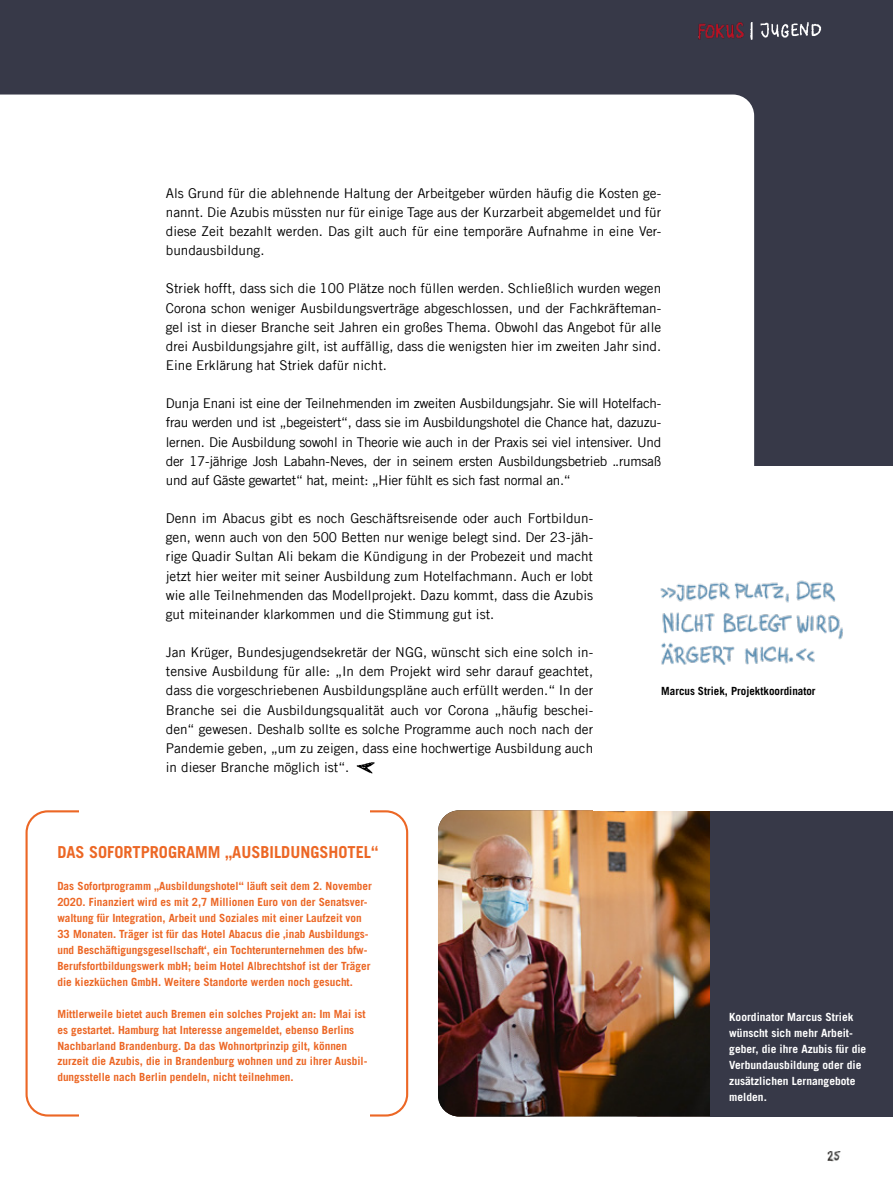
<style>
.page{position:relative;width:893px;height:1191px;background:#fff}
.page>*{position:absolute;margin:0;border:0;box-sizing:border-box;transform-origin:0 0}
.t1{font:700 16.5px "Trade Gothic LT Com";color:#ec6725}
.t2{font:13.5px/19.2px "Trade Gothic LT Com";color:#000;text-align:justify}
.t3{font:700 11.25px/15.9px "Trade Gothic LT Com";color:#ec6725}
.t4{font:700 11.25px/15.9px "Trade Gothic LT Com";color:#fff}
.t5{font:700 11.25px "Trade Gothic LT Com";color:#000}
</style>
<div class="page">
<svg style="left:25px;top:813px;width:24px;height:304px"></svg>
<img style="left:438px;top:810px;width:272px;height:306px">
<div style="left:0;top:0;width:893px;height:791px;background:#373948"></div>
<div style="left:710px;top:810px;width:183px;height:306px;background:#373948"></div>
<div style="left:0;top:94px;width:754px;height:697px;background:#fff"></div>
<div style="left:593px;top:466px;width:300px;height:344px;background:#fff"></div>
<img style="left:352px;top:754px;width:26px;height:23px">
<img style="left:827px;top:1151px;width:14px;height:11px">
<img style="left:698px;top:22px;width:124px;height:18px">
<img style="left:660px;top:580px;width:183px;height:85px">
<p class="t2" style="left:166px;top:183px;width:497px">Als Grund für die ablehnende Haltung der Arbeitgeber würden häufig die Kosten ge&shy;nannt. Die Azubis müssten nur für einige Tage aus der Kurzarbeit abgemeldet und für diese Zeit bezahlt werden. Das gilt auch für eine temporäre Aufnahme in eine Ver&shy;bundausbildung.</p>
<p class="t2" style="left:166px;top:279px;width:497px">Striek hofft, dass sich die 100 Plätze noch füllen werden. Schließlich wurden wegen Corona schon weniger Ausbildungsverträge abgeschlossen, und der Fachkräfteman&shy;gel ist in dieser Branche seit Jahren ein großes Thema. Obwohl das Angebot für alle drei Ausbildungsjahre gilt, ist auffällig, dass die wenigsten hier im zweiten Jahr sind.<br>Eine Erklärung hat Striek dafür nicht.</p>
<p class="t2" style="left:166px;top:394px;width:497px">Dunja Enani ist eine der Teilnehmenden im zweiten Ausbildungsjahr. Sie will Hotelfach&shy;frau werden und ist „begeistert“, dass sie im Ausbildungshotel die Chance hat, dazuzu&shy;lernen. Die Ausbildung sowohl in Theorie wie auch in der Praxis sei viel intensiver. Und der 17-jährige Josh Labahn-Neves, der in seinem ersten Ausbildungsbetrieb „rumsaß und auf Gäste gewartet“ hat, meint: „Hier fühlt es sich fast normal an.“</p>
<p class="t2" style="left:166px;top:508px;width:429px">Denn im Abacus gibt es noch Geschäftsreisende oder auch Fortbildun&shy;gen, wenn auch von den 500 Betten nur wenige belegt sind. Der 23-jäh&shy;rige Quadir Sultan Ali bekam die Kündigung in der Probezeit und macht jetzt hier weiter mit seiner Ausbildung zum Hotelfachmann. Auch er lobt wie alle Teilnehmenden das Modellprojekt. Dazu kommt, dass die Azubis gut miteinander klarkommen und die Stimmung gut ist.</p>
<p class="t2" style="left:166px;top:642px;width:429px">Jan Krüger, Bundesjugendsekretär der NGG, wünscht sich eine solch in&shy;tensive Ausbildung für alle: „In dem Projekt wird sehr darauf geachtet, dass die vorgeschriebenen Ausbildungspläne auch erfüllt werden.“ In der Branche sei die Ausbildungsqualität auch vor Corona „häufig beschei&shy;den“ gewesen. Deshalb sollte es solche Programme auch noch nach der Pandemie geben, „um zu zeigen, dass eine hochwertige Ausbildung auch in dieser Branche möglich ist“.</p>
<p class="t5" style="left:661px;top:684px;width:156px">Marcus Striek, Projektkoordinator</p>
<p class="t1" style="left:57px;top:842px;width:323px">DAS SOFORTPROGRAMM „AUSBILDUNGSHOTEL“</p>
<p class="t3" style="left:57px;top:878px;width:316px">Das Sofortprogramm „Ausbildungshotel“ läuft seit dem 2. November 2020. Finanziert wird es mit 2,7 Millionen Euro von der Senatsver&shy;waltung für Integration, Arbeit und Soziales mit einer Laufzeit von 33 Monaten. Träger ist für das Hotel Abacus die ‚inab Ausbildungs&shy;und Beschäftigungsgesellschaft‘, ein Tochterunternehmen des bfw-Berufsfortbildungswerk mbH; beim Hotel Albrechtshof ist der Träger die kiezküchen GmbH. Weitere Standorte werden noch gesucht.</p>
<p class="t3" style="left:57px;top:1005px;width:312px">Mittlerweile bietet auch Bremen ein solches Projekt an: Im Mai ist es gestartet. Hamburg hat Interesse angemeldet, ebenso Berlins Nachbarland Brandenburg. Da das Wohnortprinzip gilt, können zurzeit die Azubis, die in Brandenburg wohnen und zu ihrer Ausbil&shy;dungsstelle nach Berlin pendeln, nicht teilnehmen.</p>
<p class="t4" style="left:729px;top:1008px;width:139px">Koordinator Marcus Striek wünscht sich mehr Arbeit&shy;geber, die ihre Azubis für die<br>Verbundausbildung oder die zusätzlichen Lernangebote melden.</p>
</div>
